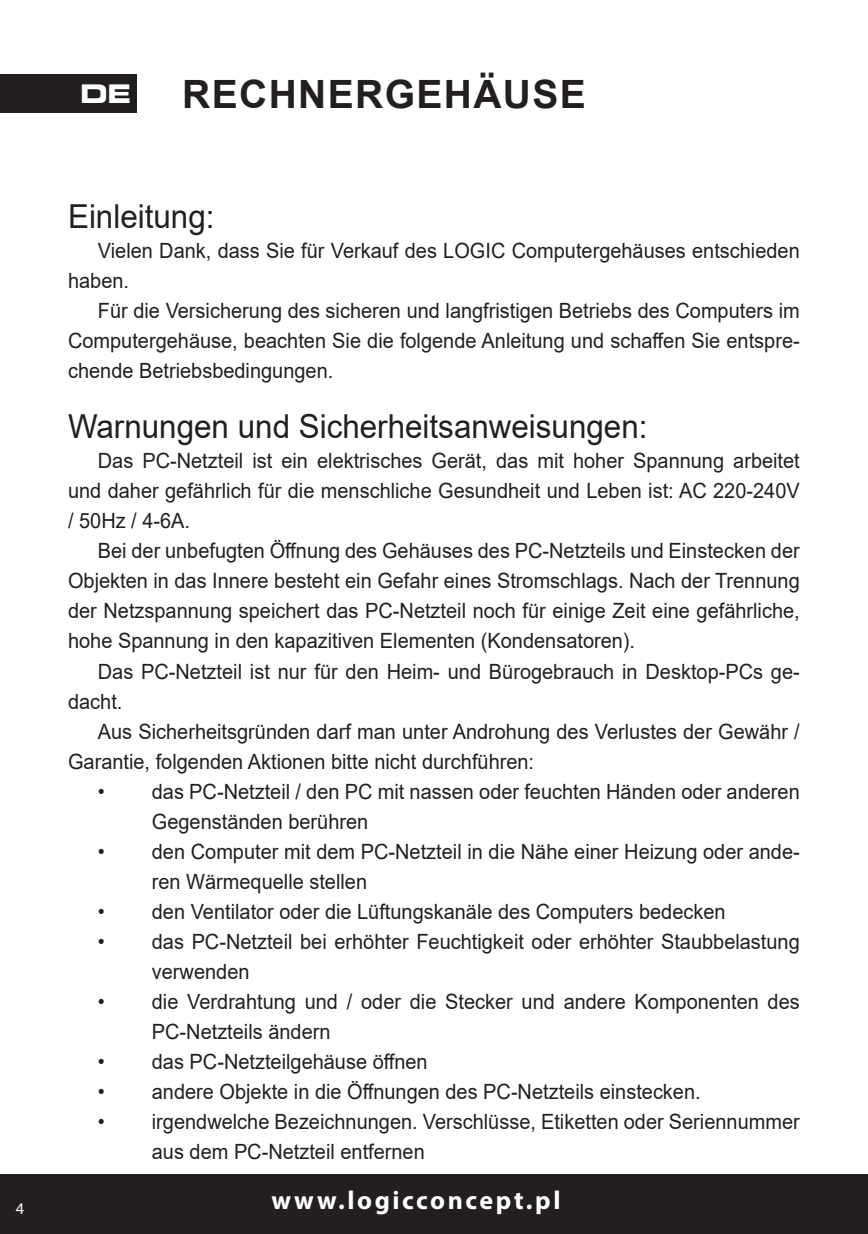
<style>
.page{position:relative;width:868px;height:1234px;background:#fff}
.page>*{position:absolute;margin:0;border:0;box-sizing:border-box;transform-origin:0 0}
.maly_tytul{font:700 39px "Arial";letter-spacing:.035em;color:#231f20}
.maly_tytul-2{font:33px "Arial";color:#231f20;scale:.95 1}
.t1{font:700 25.8px "Myriad Pro";letter-spacing:.1em;color:#fff}
.t2{font:700 25.2px "Square 721 Ex EU";color:#fff}
.tekst_kopia{font:21px/30px "Arial";color:#231f20;scale:.95 1}
.t3{font:16.2px "Myriad Pro";color:#fff}
</style>
<div class="page">
<div style="left:0;top:1174px;width:867px;height:59px;background:#231f20"></div>
<div style="left:0;top:74px;width:136px;height:39px;background:#231f20"></div>
<p class="t3" style="left:16px;top:1198px;width:10px">4</p>
<p class="t2" style="left:80px;top:79px;width:52px">DE</p>
<p class="maly_tytul" style="left:182px;top:67px;width:405px">RECHNERGEHÄUSE</p>
<p class="maly_tytul-2" style="left:68px;top:194px;width:156px">Einleitung:</p>
<p class="tekst_kopia" style="left:68px;top:235px;width:771px;text-indent:30px">Vielen Dank, dass Sie für Verkauf des LOGIC Computergehäuses entschieden haben.</p>
<p class="tekst_kopia" style="left:68px;top:295px;width:771px;text-align:justify;text-indent:30px">Für die Versicherung des sicheren und langfristigen Betriebs des Computers im Computergehäuse, beachten Sie die folgende Anleitung und schaffen Sie entspre&shy;chende Betriebsbedingungen.</p>
<p class="maly_tytul-2" style="left:68px;top:404px;width:611px">Warnungen und Sicherheitsanweisungen:</p>
<p class="tekst_kopia" style="left:68px;top:445px;width:771px;text-align:justify;text-indent:30px">Das PC-Netzteil ist ein elektrisches Gerät, das mit hoher Spannung arbeitet und daher gefährlich für die menschliche Gesundheit und Leben ist: AC 220-240V / 50Hz / 4-6A.</p>
<p class="tekst_kopia" style="left:68px;top:535px;width:771px;text-align:justify;text-indent:30px">Bei der unbefugten Öffnung des Gehäuses des PC-Netzteils und Einstecken der Objekten in das Innere besteht ein Gefahr eines Stromschlags. Nach der Trennung der Netzspannung speichert das PC-Netzteil noch für einige Zeit eine gefährliche, hohe Spannung in den kapazitiven Elementen (Kondensatoren).</p>
<p class="tekst_kopia" style="left:68px;top:655px;width:771px;text-indent:30px">Das PC-Netzteil ist nur für den Heim- und Bürogebrauch in Desktop-PCs ge&shy;dacht.</p>
<p class="tekst_kopia" style="left:68px;top:715px;width:771px;text-indent:30px">Aus Sicherheitsgründen darf man unter Androhung des Verlustes der Gewähr /<br>Garantie, folgenden Aktionen bitte nicht durchführen:</p>
<p class="tekst_kopia" style="left:152px;top:775px;width:683px;text-indent:-54px">• das PC-Netzteil / den PC mit nassen oder feuchten Händen oder anderen<br>Gegenständen berühren</p>
<p class="tekst_kopia" style="left:152px;top:835px;width:683px;text-indent:-54px">• den Computer mit dem PC-Netzteil in die Nähe einer Heizung oder ande&shy;ren Wärmequelle stellen</p>
<p class="tekst_kopia" style="left:98px;top:895px;width:662px">• den Ventilator oder die Lüftungskanäle des Computers bedecken</p>
<p class="tekst_kopia" style="left:152px;top:925px;width:683px;text-indent:-54px">• das PC-Netzteil bei erhöhter Feuchtigkeit oder erhöhter Staubbelastung verwenden</p>
<p class="tekst_kopia" style="left:152px;top:985px;width:683px;text-indent:-54px">• die Verdrahtung und / oder die Stecker und andere Komponenten des<br>PC-Netzteils ändern</p>
<p class="tekst_kopia" style="left:98px;top:1045px;width:349px">• das PC-Netzteilgehäuse öffnen</p>
<p class="tekst_kopia" style="left:98px;top:1075px;width:636px">• andere Objekte in die Öffnungen des PC-Netzteils einstecken.</p>
<p class="tekst_kopia" style="left:152px;top:1105px;width:683px;text-indent:-54px">• irgendwelche Bezeichnungen. Verschlüsse, Etiketten oder Seriennummer aus dem PC-Netzteil entfernen</p>
<p class="t1" style="left:271px;top:1182px;width:290px">www.logicconcept.pl</p>
</div>
